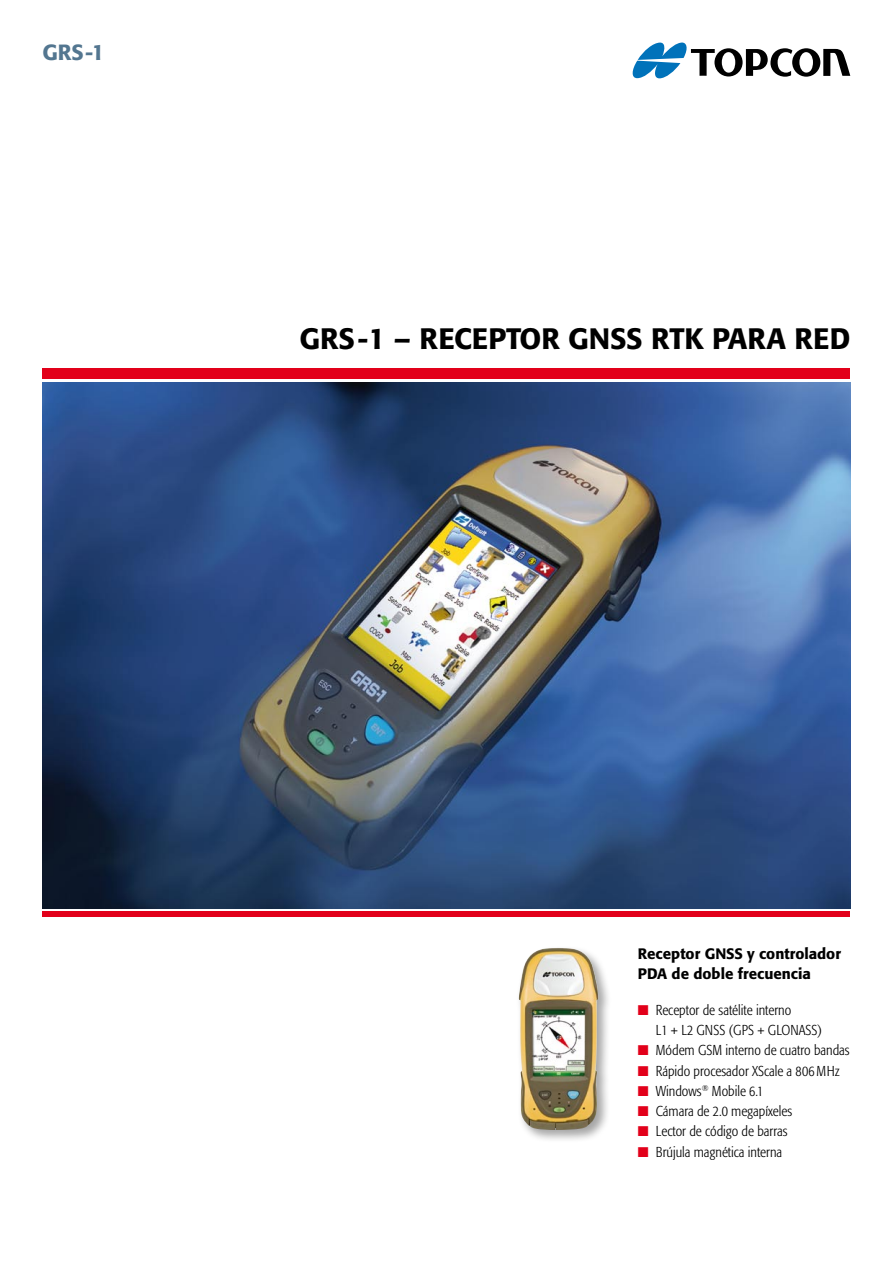
<style>
.page{position:relative;width:893px;height:1263px;background:#fff}
.page>*{position:absolute;margin:0;border:0;box-sizing:border-box;transform-origin:0 0}
.t1{font:500 29.25px "Formata";color:#000}
.t2{font:500 21.75px "Formata";color:#537690}
.t3{font:500 15px/20.2px "Formata";color:#000}
.t4{font:300 condensed 14.25px/20.2px "Formata";color:#000}
.s1{color:#e2001a}
</style>
<div class="page">
<svg style="left:632px;top:43px;width:218px;height:35px"></svg>
<div style="left:43px;top:368px;width:807px;height:11px;background:#e2001a"></div>
<div style="left:43px;top:912px;width:807px;height:5px;background:#e2001a"></div>
<img style="left:43px;top:382px;width:807px;height:526px">
<div style="left:516px;top:945px;width:102px;height:205px;background:#000;opacity:.35"></div>
<img style="left:519px;top:948px;width:80px;height:182px">
<h2 class="t2" style="left:43px;top:39px;width:64px">GRS-1</h2>
<h1 class="t1" style="left:300px;top:321px;width:432px">GRS-1 – Receptor GNSS RTK para</h1>
<h1 class="t1" style="left:794px;top:321px;width:55px">red</h1>
<p class="t3" style="left:638px;top:944px;width:205px">Receptor GNSS y controlador<br>PDA de doble frecuencia</p>
<p class="t4" style="left:656px;top:1000px;width:168px;text-indent:-18px"><span class="s1">■</span> Receptor de satélite interno<br>L1 + L2 GNSS (GPS + Glonass)</p>
<p class="t4" style="left:638px;top:1040px;width:213px"><span class="s1">■</span> Módem GSM interno de cuatro bandas</p>
<p class="t4" style="left:638px;top:1060px;width:203px"><span class="s1">■</span> Rápido procesador XScale a 806MHz</p>
<p class="t4" style="left:638px;top:1081px;width:127px"><span class="s1">■</span> Windows<sup>®</sup> Mobile 6.1</p>
<p class="t4" style="left:638px;top:1101px;width:156px"><span class="s1">■</span> Cámara de 2.0 megapíxeles</p>
<p class="t4" style="left:638px;top:1121px;width:151px"><span class="s1">■</span> Lector de código de barras</p>
<p class="t4" style="left:638px;top:1141px;width:146px"><span class="s1">■</span> Brújula magnética interna</p>
</div>
